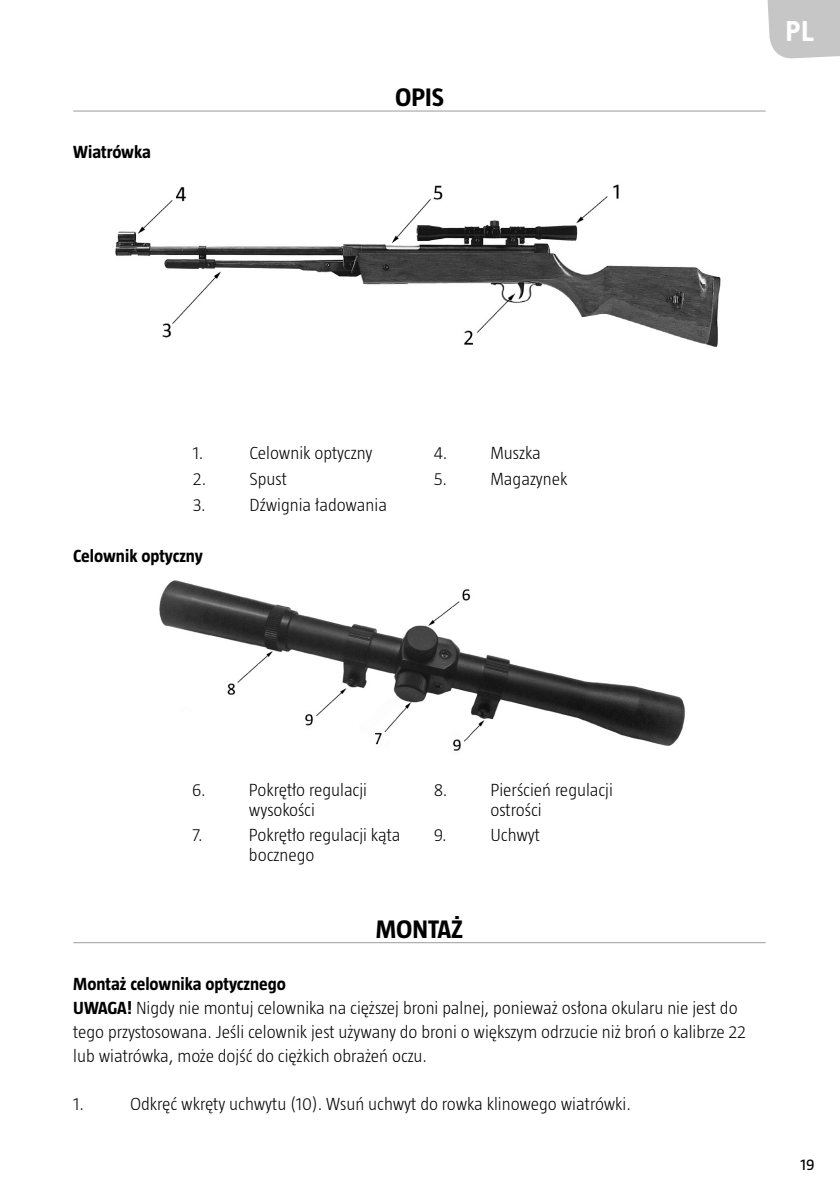
<style>
.page{position:relative;width:840px;height:1191px;background:#fff}
.page>*{position:absolute;margin:0;border:0;box-sizing:border-box;transform-origin:0 0}
.t1{font:700 30px "Creighton Pro";color:#fff}
.Rubrik{font:700 26px "Taz";color:#000}
.Brödtext{font:300 18px/20px "Taz";color:#000}
.Liten_rubrik{font:700 18px "Taz";color:#000}
.t2{font:16px "Taz";color:#000}
.s1{font-weight:700}
</style>
<div class="page">
<svg style="left:767px;top:0;width:72px;height:59px;background:#cacaca"></svg>
<hr style="left:73px;top:111px;width:692px;height:1px;background:#9c9c9c">
<hr style="left:73px;top:942px;width:692px;height:1px;background:#9c9c9c">
<img style="left:115px;top:184px;width:606px;height:163px">
<img style="left:159px;top:580px;width:526px;height:171px">
<p class="Liten_rubrik" style="left:73px;top:142px;width:79px">Wiatrówka</p>
<p class="Rubrik" style="left:395px;top:82px;width:50px">OPIS</p>
<h1 class="t1" style="left:785px;top:14px;width:29px">PL</h1>
<p class="Brödtext" style="left:193px;top:443px;width:12px">1.</p>
<p class="Brödtext" style="left:249px;top:443px;width:124px">Celownik optyczny</p>
<p class="Brödtext" style="left:193px;top:469px;width:96px">2. Spust</p>
<p class="Brödtext" style="left:193px;top:494px;width:14px">3.</p>
<p class="Brödtext" style="left:249px;top:494px;width:139px">Dźwignia ładowania</p>
<p class="Liten_rubrik" style="left:73px;top:546px;width:131px">Celownik optyczny</p>
<p class="Brödtext" style="left:433px;top:443px;width:109px">4. Muszka</p>
<p class="Brödtext" style="left:433px;top:469px;width:15px">5.</p>
<p class="Brödtext" style="left:490px;top:469px;width:78px">Magazynek</p>
<p class="Brödtext" style="left:192px;top:779px;width:15px">6.</p>
<p class="Brödtext" style="left:249px;top:779px;width:120px">Pokrętło regulacji wysokości</p>
<p class="Brödtext" style="left:192px;top:825px;width:12px">7.</p>
<p class="Brödtext" style="left:249px;top:825px;width:153px">Pokrętło regulacji kąta bocznego</p>
<p class="Brödtext" style="left:490px;top:779px;width:124px;text-indent:-57px">8. Pierścień regulacji ostrości</p>
<p class="Brödtext" style="left:433px;top:825px;width:15px">9.</p>
<p class="Brödtext" style="left:490px;top:825px;width:51px">Uchwyt</p>
<p class="Rubrik" style="left:375px;top:914px;width:89px">MONTAŻ</p>
<p class="Liten_rubrik" style="left:73px;top:973px;width:214px">Montaż celownika optycznego</p>
<p class="Brödtext" style="left:73px;top:995px;width:674px;line-height:24px"><span class="s1">UWAGA!</span> Nigdy nie montuj celownika na cięższej broni palnej, ponieważ osłona okularu nie jest do tego przystosowana. Jeśli celownik jest używany do broni o większym odrzucie niż broń o kalibrze 22 lub wiatrówka, może dojść do ciężkich obrażeń oczu.</p>
<p class="Brödtext" style="left:73px;top:1093px;width:12px">1.</p>
<p class="Brödtext" style="left:130px;top:1093px;width:502px">Odkręć wkręty uchwytu (10). Wsuń uchwyt do rowka klinowego wiatrówki.</p>
<p class="t2" style="left:800px;top:1155px;width:15px">19</p>
</div>
